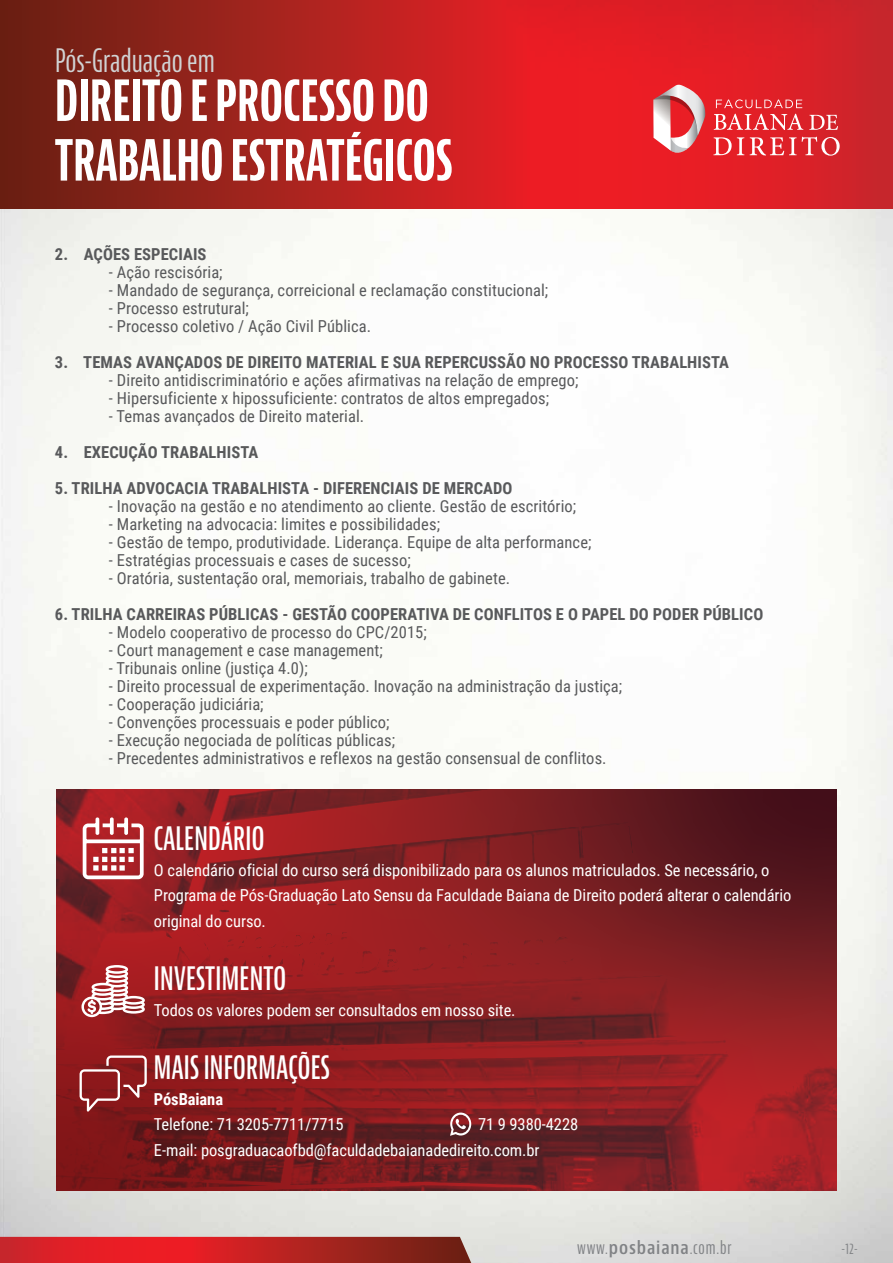
<style>
.page{position:relative;width:893px;height:1263px;background:#fff}
.page>*{position:absolute;margin:0;border:0;box-sizing:border-box;transform-origin:0 0}
.t1{font:700 extra-condensed 55.2px/59.7px "Bernino Sans";color:#fff}
.t2{font:600 extra-condensed 31.5px "Bernino Sans";letter-spacing:.01em;color:#fff}
.t3{font:extra-condensed 31.5px "Bernino Sans";color:#d1d3d4}
.t4{font:extra-condensed 18px "Bernino Sans";letter-spacing:.045em;color:#808285}
.t5{font:16.5px "Roboto Condensed";letter-spacing:.005em;color:#58595b}
.t6{font:16.5px/25.5px "Roboto Condensed";letter-spacing:-.005em;color:#fff}
.t7{font:700 16.5px "Roboto Condensed";letter-spacing:.005em;color:#58595b}
.t8{font:700 16.5px "Roboto Condensed";letter-spacing:-.005em;color:#fff}
.t9{font:extra-condensed 15px "Bernino Sans";color:#808285}
.s1{font-weight:600;font-stretch:condensed}
</style>
<div class="page">
<img style="left:0;top:0;width:892px;height:1263px">
<svg style="left:0;top:1237px;width:471px;height:26px;background:#bf2222"></svg>
<svg style="left:1px;top:0;width:892px;height:208px;background:#bb2020"></svg>
<svg style="left:653px;top:85px;width:54px;height:69px"></svg>
<svg style="left:716px;top:99px;width:86px;height:9px"></svg>
<svg style="left:714px;top:114px;width:89px;height:16px"></svg>
<svg style="left:809px;top:115px;width:29px;height:15px"></svg>
<svg style="left:713px;top:137px;width:31px;height:18px"></svg>
<svg style="left:750px;top:137px;width:46px;height:18px"></svg>
<svg style="left:802px;top:137px;width:38px;height:19px"></svg>
<svg style="left:57px;top:789px;width:779px;height:401px;background:#851e22"></svg>
<svg style="left:82px;top:816px;width:63px;height:64px"></svg>
<svg style="left:81px;top:965px;width:64px;height:52px"></svg>
<svg style="left:80px;top:1055px;width:67px;height:56px;background:#9a3b3d"></svg>
<svg style="left:450px;top:1112px;width:21px;height:24px"></svg>
<h2 class="t3" style="left:55px;top:43px;width:161px">Pós-Graduação em</h2>
<h1 class="t1" style="left:55px;top:73px;width:399px">DIREITO E PROCESSO DO<br>TRABALHO ESTRATÉGICOS</h1>
<p class="t7" style="left:55px;top:243px;width:153px">2. AÇÕES ESPECIAIS</p>
<p class="t5" style="left:109px;top:261px;width:115px">- Ação rescisória;</p>
<p class="t5" style="left:109px;top:279px;width:441px">- Mandado de segurança, correicional e reclamação constitucional;</p>
<p class="t5" style="left:109px;top:297px;width:141px">- Processo estrutural;</p>
<p class="t5" style="left:109px;top:315px;width:264px">- Processo coletivo / Ação Civil Pública.</p>
<p class="t7" style="left:55px;top:351px;width:676px">3. TEMAS AVANÇADOS DE DIREITO MATERIAL E SUA REPERCUSSÃO NO PROCESSO TRABALHISTA</p>
<p class="t5" style="left:109px;top:369px;width:471px">- Direito antidiscriminatório e ações afirmativas na relação de emprego;</p>
<p class="t5" style="left:109px;top:387px;width:442px">- Hipersuficiente x hipossuficiente: contratos de altos empregados;</p>
<p class="t5" style="left:109px;top:405px;width:257px">- Temas avançados de Direito material.</p>
<p class="t7" style="left:55px;top:441px;width:205px">4. EXECUÇÃO TRABALHISTA</p>
<p class="t7" style="left:55px;top:477px;width:459px">5. TRILHA ADVOCACIA TRABALHISTA - DIFERENCIAIS DE MERCADO</p>
<p class="t5" style="left:109px;top:495px;width:469px">- Inovação na gestão e no atendimento ao cliente. Gestão de escritório;</p>
<p class="t5" style="left:109px;top:513px;width:333px">- Marketing na advocacia: limites e possibilidades;</p>
<p class="t5" style="left:109px;top:531px;width:484px">- Gestão de tempo, produtividade. Liderança. Equipe de alta performance;</p>
<p class="t5" style="left:109px;top:549px;width:303px">- Estratégias processuais e cases de sucesso;</p>
<p class="t5" style="left:109px;top:567px;width:403px">- Oratória, sustentação oral, memoriais, trabalho de gabinete.</p>
<p class="t7" style="left:55px;top:603px;width:710px">6. TRILHA CARREIRAS PÚBLICAS - GESTÃO COOPERATIVA DE CONFLITOS E O PAPEL DO PODER PÚBLICO</p>
<p class="t5" style="left:109px;top:621px;width:319px">- Modelo cooperativo de processo do CPC/2015;</p>
<p class="t5" style="left:109px;top:639px;width:275px">- Court management e case management;</p>
<p class="t5" style="left:109px;top:657px;width:200px">- Tribunais online (justiça 4.0);</p>
<p class="t5" style="left:109px;top:675px;width:515px">- Direito processual de experimentação. Inovação na administração da justiça;</p>
<p class="t5" style="left:109px;top:693px;width:156px">- Cooperação judiciária;</p>
<p class="t5" style="left:109px;top:711px;width:282px">- Convenções processuais e poder público;</p>
<p class="t5" style="left:109px;top:729px;width:288px">- Execução negociada de políticas públicas;</p>
<p class="t5" style="left:109px;top:747px;width:499px">- Precedentes administrativos e reflexos na gestão consensual de conflitos.</p>
<h2 class="t2" style="left:154px;top:821px;width:112px">CALENDÁRIO</h2>
<p class="t6" style="left:154px;top:857px;width:639px">O calendário oficial do curso será disponibilizado para os alunos matriculados. Se necessário, o<br>Programa de Pós-Graduação Lato Sensu da Faculdade Baiana de Direito poderá alterar o calendário original do curso.</p>
<h2 class="t2" style="left:154px;top:961px;width:134px">INVESTIMENTO</h2>
<p class="t6" style="left:154px;top:996px;width:363px">Todos os valores podem ser consultados em nosso site.</p>
<h2 class="t2" style="left:154px;top:1050px;width:177px">MAIS INFORMAÇÕES</h2>
<p class="t8" style="left:154px;top:1087px;width:71px">PósBaiana</p>
<p class="t6" style="left:154px;top:1111px;width:191px">Telefone: 71 3205-7711/7715</p>
<p class="t6" style="left:154px;top:1111px;width:426px;text-indent:324px">71 9 9380-4228<br>E-mail: posgraduacaofbd@faculdadebaianadedireito.com.br</p>
<p class="t4" style="left:577px;top:1237px;width:156px">www.<span class="s1">posbaiana</span>.com.br</p>
<p class="t9" style="left:841px;top:1240px;width:18px">-12-</p>
</div>
